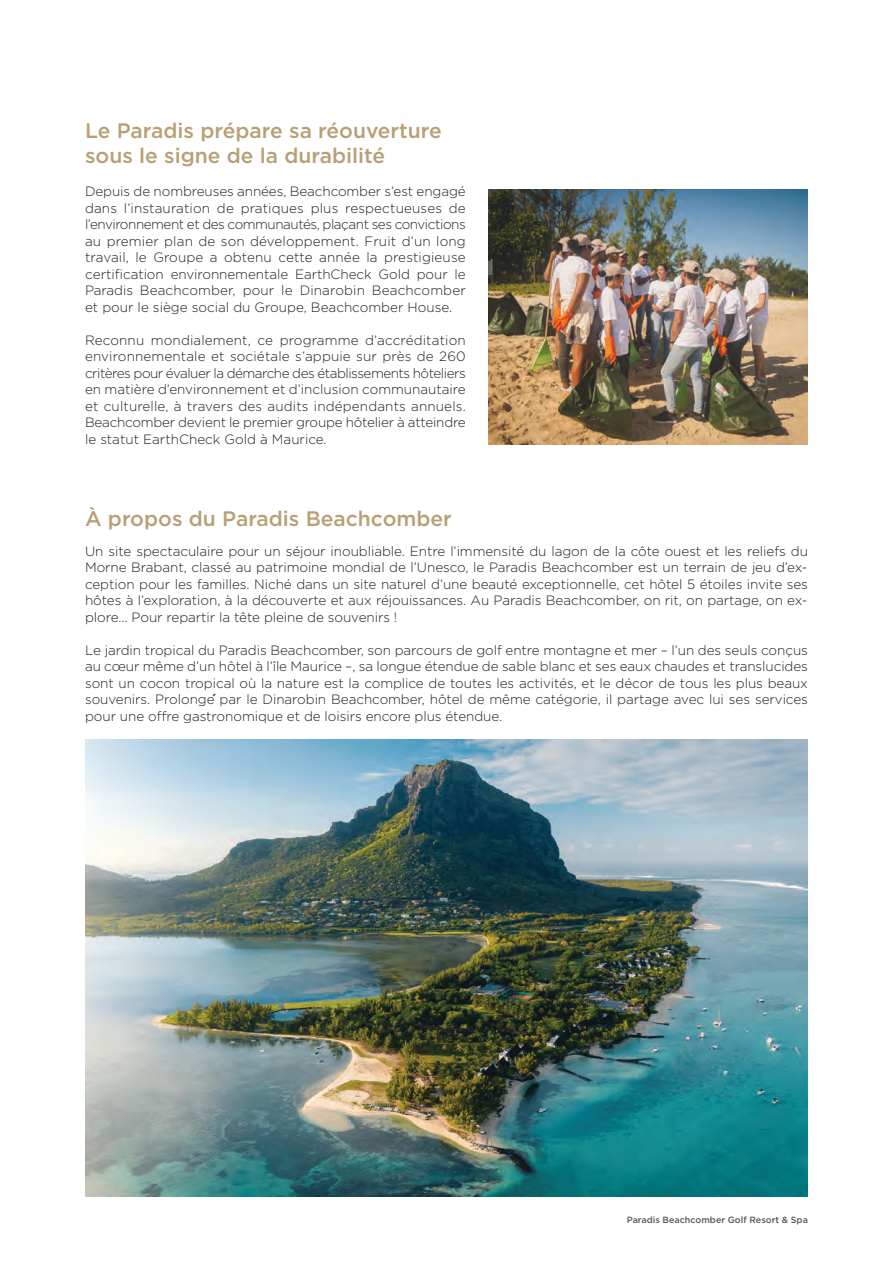
<style>
.page{position:relative;width:893px;height:1263px;background:#fff}
.page>*{position:absolute;margin:0;border:0;box-sizing:border-box;transform-origin:0 0}
.t1{font:500 21px "Gotham";color:#b89f76}
.t2{font:300 13.5px/16.5px "Gotham";letter-spacing:-.005em;color:#231f20;text-align:justify}
.t3{font:500 9px "Gotham";color:#57585a}
.s1{font-family:"Rockwell";font-weight:400}
</style>
<div class="page">
<img style="left:85px;top:739px;width:723px;height:457px">
<img style="left:488px;top:189px;width:320px;height:256px">
<p class="t1" style="left:85px;top:123px;width:358px">Le Paradis prépare sa réouverture</p>
<p class="t1" style="left:85px;top:148px;width:302px">sous le signe de la durabilité</p>
<p class="t2" style="left:85px;top:184px;width:382px">Depuis de nombreuses années, Beachcomber s’est engagé dans l’instauration de pratiques plus respectueuses de l’environnement et des communautés, plaçant ses convictions au premier plan de son développement. Fruit d’un long travail, le Groupe a obtenu cette année la prestigieuse certification environnementale EarthCheck Gold pour le Paradis Beachcomber, pour le Dinarobin Beachcomber et pour le siège social du Groupe, Beachcomber House.</p>
<p class="t2" style="left:85px;top:333px;width:382px">Reconnu mondialement, ce programme d’accréditation environnementale et sociétale s’appuie sur près de 260 critères pour évaluer la démarche des établissements hôteliers en matière d’environnement et d’inclusion communautaire et culturelle, à travers des audits indépendants annuels.<br>Beachcomber devient le premier groupe hôtelier à atteindre le statut EarthCheck Gold à Maurice.</p>
<p class="t1" style="left:85px;top:511px;width:368px">À propos du Paradis Beachcomber</p>
<p class="t2" style="left:85px;top:543px;width:724px">Un site spectaculaire pour un séjour inoubliable. Entre l’immensité du lagon de la côte ouest et les reliefs du Morne Brabant, classé au patrimoine mondial de l’Unesco, le Paradis Beachcomber est un terrain de jeu d’ex&shy;ception pour les familles. Niché dans un site naturel d’une beauté exceptionnelle, cet hôtel 5 étoiles invite ses hôtes à l’exploration, à la découverte et aux réjouissances. Au Paradis Beachcomber, on rit, on partage, on ex&shy;plore… Pour repartir la tête pleine de souvenirs !</p>
<p class="t2" style="left:85px;top:642px;width:724px">Le jardin tropical du Paradis Beachcomber, son parcours de golf entre montagne et mer – l’un des seuls conçus au cœur même d’un hôtel à l’île Maurice –, sa longue étendue de sable blanc et ses eaux chaudes et translucides sont un cocon tropical où la nature est la complice de toutes les activités, et le décor de tous les plus beaux souvenirs. Prolonge par le Dinarobin Beachcomber, hôtel de même catégorie, il partage avec lui ses services</p>
<p class="t2" style="left:85px;top:692px;width:419px;text-indent:130px"><span class="s1">́<br></span>pour une offre gastronomique et de loisirs encore plus étendue.</p>
<p class="t3" style="left:627px;top:1216px;width:183px">Paradis Beachcomber Golf Resort &amp; Spa</p>
</div>
